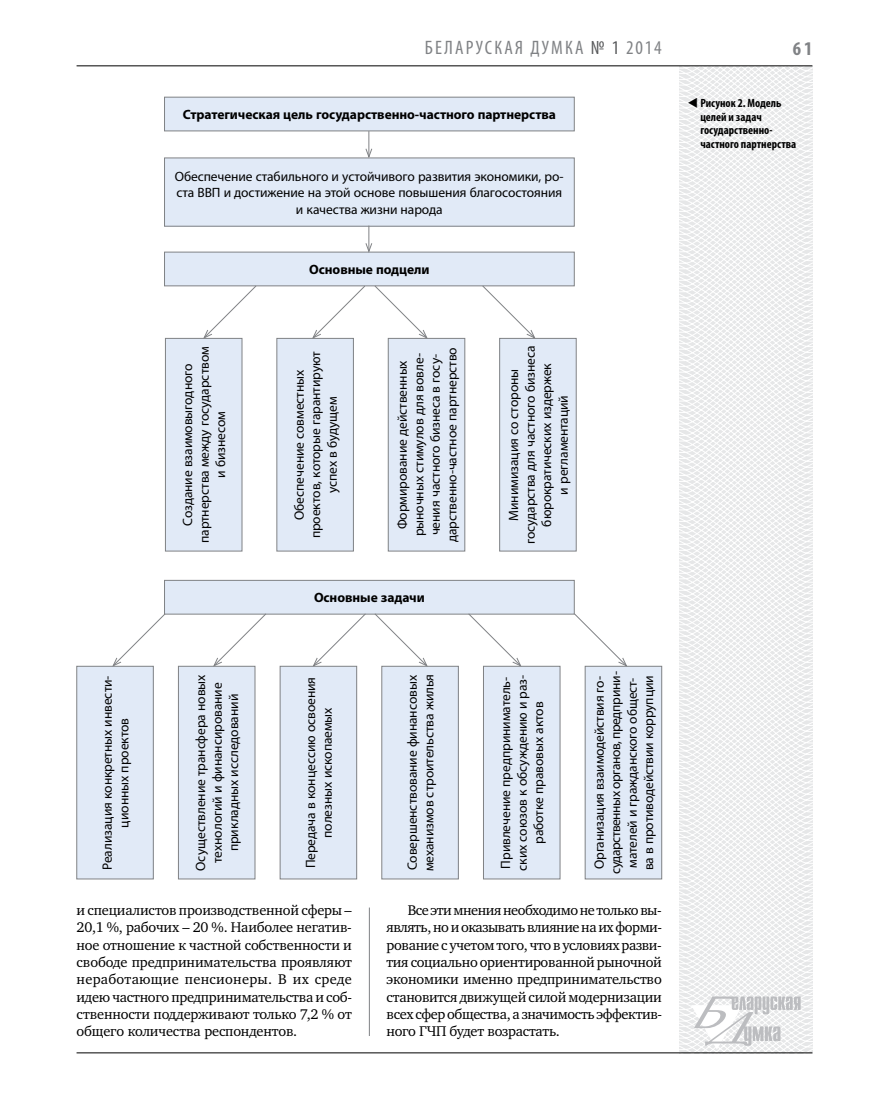
<style>
.page{position:relative;width:872px;height:1106px;background:#fff}
.page>*{position:absolute;margin:0;border:0;box-sizing:border-box;transform-origin:0 0}
.t1{font:condensed 19.5px "Myriad Pro";letter-spacing:.11em;color:#808285}
.t2{font:700 condensed 19.5px "Myriad Pro";color:#808285}
.t3{font:14.4px/17.2px "Charter C";letter-spacing:-.01em;color:#000;text-align:justify}
.t4{font:13.5px/16.5px "Myriad Pro";letter-spacing:-.005em;color:#000;text-align:center}
.t5{font:700 13.5px "Myriad Pro";letter-spacing:-.005em;color:#000}
.t6{font:700 condensed 12px/13.5px "Myriad Pro";color:#000}
.s1{color:#58595b}
</style>
<div class="page">
<svg style="left:621px;top:65px;width:192px;height:989px"></svg>
<svg style="left:691px;top:996px;width:109px;height:53px"></svg>
<hr style="left:77px;top:65px;width:735px;height:1px;background:#000">
<hr style="left:77px;top:1052px;width:735px;height:1px;background:#000">
<hr style="left:369px;top:907px;width:1px;height:129px;background:#808285">
<div style="left:164px;top:97px;width:410px;height:34px;background:#e1eaf7"></div>
<div style="left:164px;top:97px;width:410px;height:34px;border:1px solid #808285"></div>
<div style="left:164px;top:158px;width:410px;height:68px;background:#e1eaf7"></div>
<div style="left:164px;top:252px;width:410px;height:34px;background:#e1eaf7"></div>
<div style="left:164px;top:252px;width:410px;height:34px;border:1px solid #808285"></div>
<div style="left:164px;top:580px;width:410px;height:34px;background:#e1eaf7"></div>
<div style="left:164px;top:580px;width:410px;height:34px;border:1px solid #808285"></div>
<div style="left:165px;top:338px;width:77px;height:213px;background:#e1eaf7"></div>
<div style="left:165px;top:338px;width:77px;height:213px;border:1px solid #808285"></div>
<div style="left:178px;top:666px;width:77px;height:213px;background:#e1eaf7"></div>
<div style="left:178px;top:666px;width:77px;height:213px;border:1px solid #808285"></div>
<div style="left:77px;top:666px;width:76px;height:213px;background:#e1eaf7"></div>
<div style="left:277px;top:338px;width:76px;height:213px;background:#e1eaf7"></div>
<div style="left:280px;top:666px;width:77px;height:213px;background:#e1eaf7"></div>
<div style="left:280px;top:666px;width:77px;height:213px;border:1px solid #808285"></div>
<div style="left:388px;top:338px;width:77px;height:213px;background:#e1eaf7"></div>
<div style="left:388px;top:338px;width:77px;height:213px;border:1px solid #808285"></div>
<div style="left:382px;top:666px;width:76px;height:213px;background:#e1eaf7"></div>
<div style="left:381px;top:666px;width:77px;height:213px;border:1px solid #808285"></div>
<div style="left:499px;top:338px;width:77px;height:213px;background:#e1eaf7"></div>
<div style="left:499px;top:338px;width:77px;height:213px;border:1px solid #808285"></div>
<div style="left:483px;top:666px;width:77px;height:213px;background:#e1eaf7"></div>
<div style="left:483px;top:666px;width:77px;height:213px;border:1px solid #808285"></div>
<div style="left:585px;top:666px;width:76px;height:213px;background:#e1eaf7"></div>
<div style="left:585px;top:666px;width:77px;height:213px;border:1px solid #808285"></div>
<svg style="left:365px;top:131px;width:7px;height:27px"></svg>
<svg style="left:365px;top:226px;width:7px;height:26px"></svg>
<svg style="left:203px;top:285px;width:53px;height:53px"></svg>
<svg style="left:112px;top:613px;width:54px;height:53px"></svg>
<svg style="left:213px;top:613px;width:53px;height:53px"></svg>
<svg style="left:313px;top:613px;width:53px;height:53px"></svg>
<svg style="left:312px;top:285px;width:53px;height:53px"></svg>
<svg style="left:374px;top:285px;width:53px;height:53px"></svg>
<svg style="left:374px;top:613px;width:53px;height:53px"></svg>
<svg style="left:468px;top:613px;width:53px;height:53px"></svg>
<svg style="left:574px;top:613px;width:53px;height:53px"></svg>
<svg style="left:482px;top:285px;width:53px;height:53px"></svg>
<svg style="left:698px;top:107px;width:12px;height:1px"></svg>
<h1 class="t1" style="left:425px;top:36px;width:238px">БЕЛАРУСКАЯ ДУМКА <span class="s1">№ 1</span> 2014</h1>
<h1 class="t2" style="left:793px;top:37px;width:21px">61</h1>
<p class="t5" style="left:183px;top:106px;width:375px">Стратегическая цель государственно-частного партнерства</p>
<p class="t4" style="left:175px;top:168px;width:390px">Обеспечение стабильного и устойчивого развития экономики, ро&shy;ста ВВП и достижение на этой основе повышения благосостояния и качества жизни народа</p>
<p class="t5" style="left:309px;top:261px;width:122px">Основные подцели</p>
<p class="t6" style="left:700px;top:96px;width:97px;text-indent:-13px">▼ Рисунок 2. Модель целей и задач государственно&shy;частного партнерства</p>
<p class="t4" style="left:179px;top:543px;width:198px;rotate:-90deg">Создание взаимовыгодного партнерства между государством и бизнесом</p>
<p class="t4" style="left:99px;top:870px;width:196px;rotate:-90deg">Реализация конкретных инвести&shy;ционных проектов</p>
<p class="t4" style="left:192px;top:870px;width:198px;rotate:-90deg">Осуществление трансфера новых технологий и финансирование прикладных исследований</p>
<p class="t4" style="left:291px;top:538px;width:189px;rotate:-90deg">Обеспечение совместных проектов, которые гарантируют успех в будущем</p>
<p class="t4" style="left:394px;top:542px;width:197px;rotate:-90deg">Формирование действенных рыночных стимулов для вовле&shy;чения частного бизнеса в госу&shy;дарственно-частное партнерство</p>
<p class="t5" style="left:314px;top:589px;width:112px">Основные задачи</p>
<p class="t4" style="left:302px;top:868px;width:193px;rotate:-90deg">Передача в концессию освоения полезных ископаемых</p>
<p class="t4" style="left:404px;top:871px;width:199px;text-align:left;rotate:-90deg">Совершенствование финансовых механизмов строительства жилья</p>
<p class="t4" style="left:505px;top:544px;width:200px;rotate:-90deg">Минимизация со стороны государства для частного бизнеса бюрократических издержек<br>и регламентаций</p>
<p class="t4" style="left:497px;top:870px;width:198px;rotate:-90deg">Привлечение предприниматель&shy;ских союзов к обсуждению и раз&shy;работке правовых актов</p>
<p class="t4" style="left:591px;top:874px;width:205px;rotate:-90deg">Организация взаимодействия го&shy;сударственных органов, предприни&shy;мателей и гражданского общест-- ва в противодействии коррупции</p>
<p class="t3" style="left:77px;top:901px;width:277px">и специалистов производственной сферы – 20,1 %, рабочих – 20 %. Наиболее негатив&shy;ное отношение к частной собственности и свободе предпринимательства проявляют неработающие пенсионеры. В их среде идею частного предпринимательства и соб&shy;ственности поддерживают только 7,2 % от общего количества респондентов.</p>
<p class="t3" style="left:386px;top:901px;width:277px;text-indent:21px">Все эти мнения необходимо не только вы&shy;являть, но и оказывать влияние на их форми&shy;рование с учетом того, что в условиях разви&shy;тия социально ориентированной рыночной экономики именно предпринимательство становится движущей силой модернизации всех сфер общества, а значимость эффектив&shy;ного ГЧП будет возрастать.</p>
</div>
